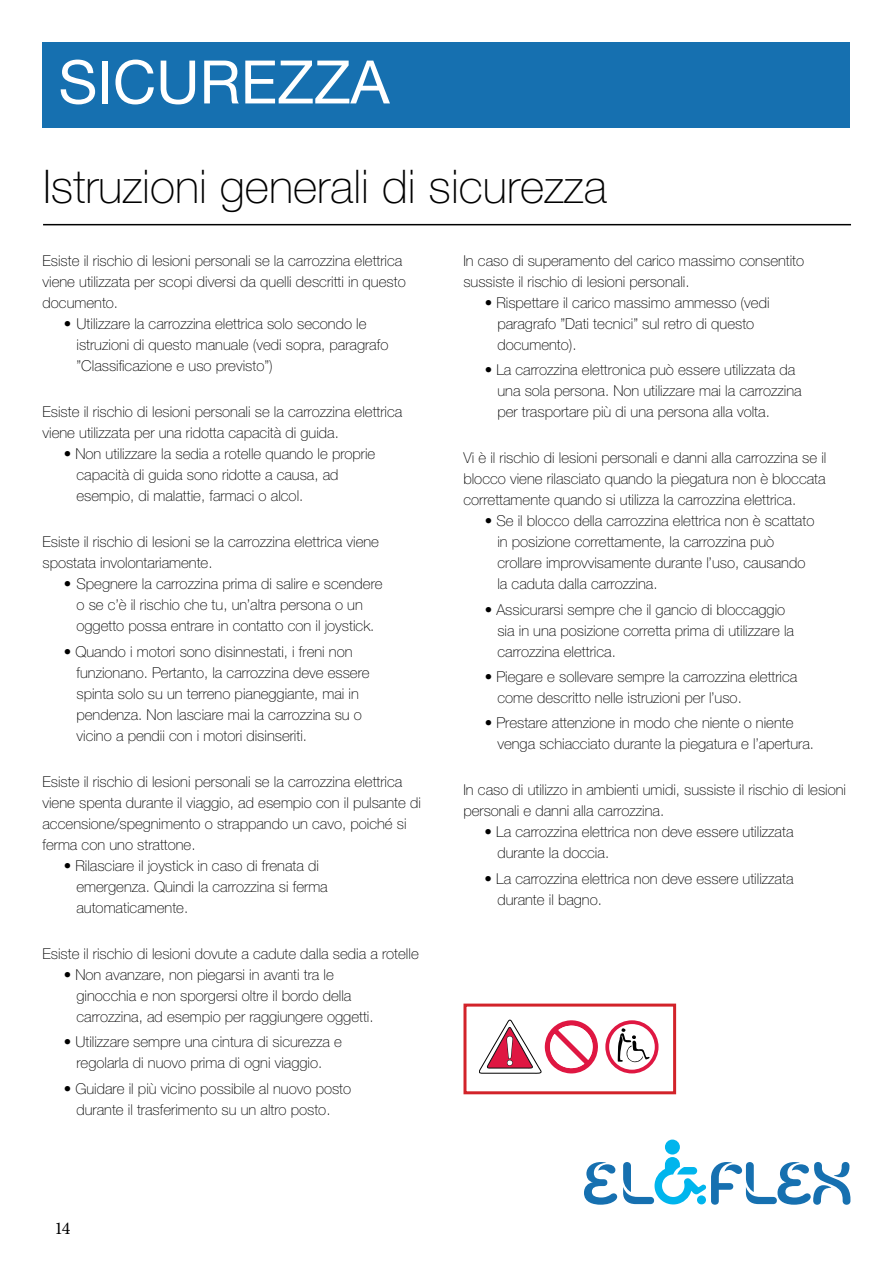
<style>
.page{position:relative;width:893px;height:1263px;background:#fff}
.page>*{position:absolute;margin:0;border:0;box-sizing:border-box;transform-origin:0 0}
.t1{font:60px "Helvetica Neue LT Pro";color:#fff}
.t2{font:100 46.5px "Helvetica Neue LT Pro";color:#000}
.t3{font:18px "Minion Pro";color:#000}
.t4{font:100 15px/21px "Helvetica Neue LT Pro";color:#000}
</style>
<div class="page">
<svg style="left:584px;top:1162px;width:33px;height:43px"></svg>
<div style="left:665px;top:1139px;width:15px;height:15px;background:#00b5ed;border-radius:50%"></div>
<svg style="left:623px;top:1157px;width:227px;height:48px"></svg>
<div style="left:43px;top:43px;width:807px;height:85px;background:#1670b0"></div>
<hr style="left:43px;top:224px;width:808px;height:1px;background:#000">
<div style="left:463px;top:1003px;width:213px;height:91px;border:3px solid #d2232a"></div>
<svg style="left:479px;top:1020px;width:119px;height:53px"></svg>
<svg style="left:605px;top:1020px;width:53px;height:53px"></svg>
<h1 class="t1" style="left:58px;top:46px;width:333px">SICUREZZA</h1>
<h2 class="t2" style="left:43px;top:160px;width:565px">Istruzioni generali di sicurezza</h2>
<p class="t4" style="left:43px;top:250px;width:365px">Esiste il rischio di lesioni personali se la carrozzina elettrica viene utilizzata per scopi diversi da quelli descritti in questo documento.</p>
<p class="t4" style="left:77px;top:313px;width:313px;text-indent:-13px">• Utilizzare la carrozzina elettrica solo secondo le istruzioni di questo manuale (vedi sopra, paragrafo ”Classificazione e uso previsto”)</p>
<p class="t4" style="left:43px;top:401px;width:361px">Esiste il rischio di lesioni personali se la carrozzina elettrica viene utilizzata per una ridotta capacità di guida.</p>
<p class="t4" style="left:77px;top:443px;width:300px;text-indent:-13px">• Non utilizzare la sedia a rotelle quando le proprie capacità di guida sono ridotte a causa, ad esempio, di malattie, farmaci o alcol.</p>
<p class="t4" style="left:42px;top:531px;width:338px">Esiste il rischio di lesioni se la carrozzina elettrica viene spostata involontariamente.</p>
<p class="t4" style="left:64px;top:573px;width:320px;text-align:center">• Spegnere la carrozzina prima di salire e scendere o se c’è il rischio che tu, un’altra persona o un oggetto possa entrare in contatto con il joystick.</p>
<p class="t4" style="left:76px;top:641px;width:295px;text-indent:-13px">• Quando i motori sono disinnestati, i freni non funzionano. Pertanto, la carrozzina deve essere spinta solo su un terreno pianeggiante, mai in pendenza. Non lasciare mai la carrozzina su o vicino a pendii con i motori disinseriti.</p>
<p class="t4" style="left:42px;top:771px;width:380px">Esiste il rischio di lesioni personali se la carrozzina elettrica viene spenta durante il viaggio, ad esempio con il pulsante di accensione/spegnimento o strappando un cavo, poiché si ferma con uno strattone.</p>
<p class="t4" style="left:76px;top:855px;width:253px;text-indent:-13px">• Rilasciare il joystick in caso di frenata di emergenza. Quindi la carrozzina si ferma automaticamente.</p>
<p class="t4" style="left:42px;top:943px;width:378px">Esiste il rischio di lesioni dovute a cadute dalla sedia a rotelle</p>
<p class="t4" style="left:76px;top:964px;width:299px;text-indent:-13px">• Non avanzare, non piegarsi in avanti tra le ginocchia e non sporgersi oltre il bordo della carrozzina, ad esempio per raggiungere oggetti.</p>
<p class="t4" style="left:64px;top:1031px;width:280px;text-align:center">• Utilizzare sempre una cintura di sicurezza e regolarla di nuovo prima di ogni viaggio.</p>
<p class="t4" style="left:64px;top:1078px;width:289px;text-align:center">• Guidare il più vicino possibile al nuovo posto durante il trasferimento su un altro posto.</p>
<p class="t3" style="left:54px;top:1217px;width:18px">14</p>
<p class="t4" style="left:463px;top:250px;width:342px">In caso di superamento del carico massimo consentito sussiste il rischio di lesioni personali.</p>
<p class="t4" style="left:497px;top:292px;width:274px;text-indent:-13px">• Rispettare il carico massimo ammesso (vedi paragrafo ”Dati tecnici” sul retro di questo documento).</p>
<p class="t4" style="left:497px;top:359px;width:306px;text-indent:-13px">• La carrozzina elettronica può essere utilizzata da una sola persona. Non utilizzare mai la carrozzina per trasportare più di una persona alla volta.</p>
<p class="t4" style="left:463px;top:447px;width:364px;text-align:justify">Vi è il rischio di lesioni personali e danni alla carrozzina se il blocco viene rilasciato quando la piegatura non è bloccata correttamente quando si utilizza la carrozzina elettrica.</p>
<p class="t4" style="left:497px;top:510px;width:318px;text-indent:-13px">• Se il blocco della carrozzina elettrica non è scattato in posizione correttamente, la carrozzina può crollare improvvisamente durante l’uso, causando la caduta dalla carrozzina.</p>
<p class="t4" style="left:497px;top:599px;width:298px;text-indent:-13px">• Assicurarsi sempre che il gancio di bloccaggio sia in una posizione corretta prima di utilizzare la carrozzina elettrica.</p>
<p class="t4" style="left:497px;top:666px;width:301px;text-indent:-13px">• Piegare e sollevare sempre la carrozzina elettrica come descritto nelle istruzioni per l’uso.</p>
<p class="t4" style="left:497px;top:712px;width:318px;text-indent:-13px">• Prestare attenzione in modo che niente o niente venga schiacciato durante la piegatura e l’apertura.</p>
<p class="t4" style="left:463px;top:779px;width:384px">In caso di utilizzo in ambienti umidi, sussiste il rischio di lesioni personali e danni alla carrozzina.</p>
<p class="t4" style="left:497px;top:821px;width:298px;text-indent:-13px">• La carrozzina elettrica non deve essere utilizzata durante la doccia.</p>
<p class="t4" style="left:497px;top:868px;width:298px;text-indent:-13px">• La carrozzina elettrica non deve essere utilizzata durante il bagno.</p>
</div>
